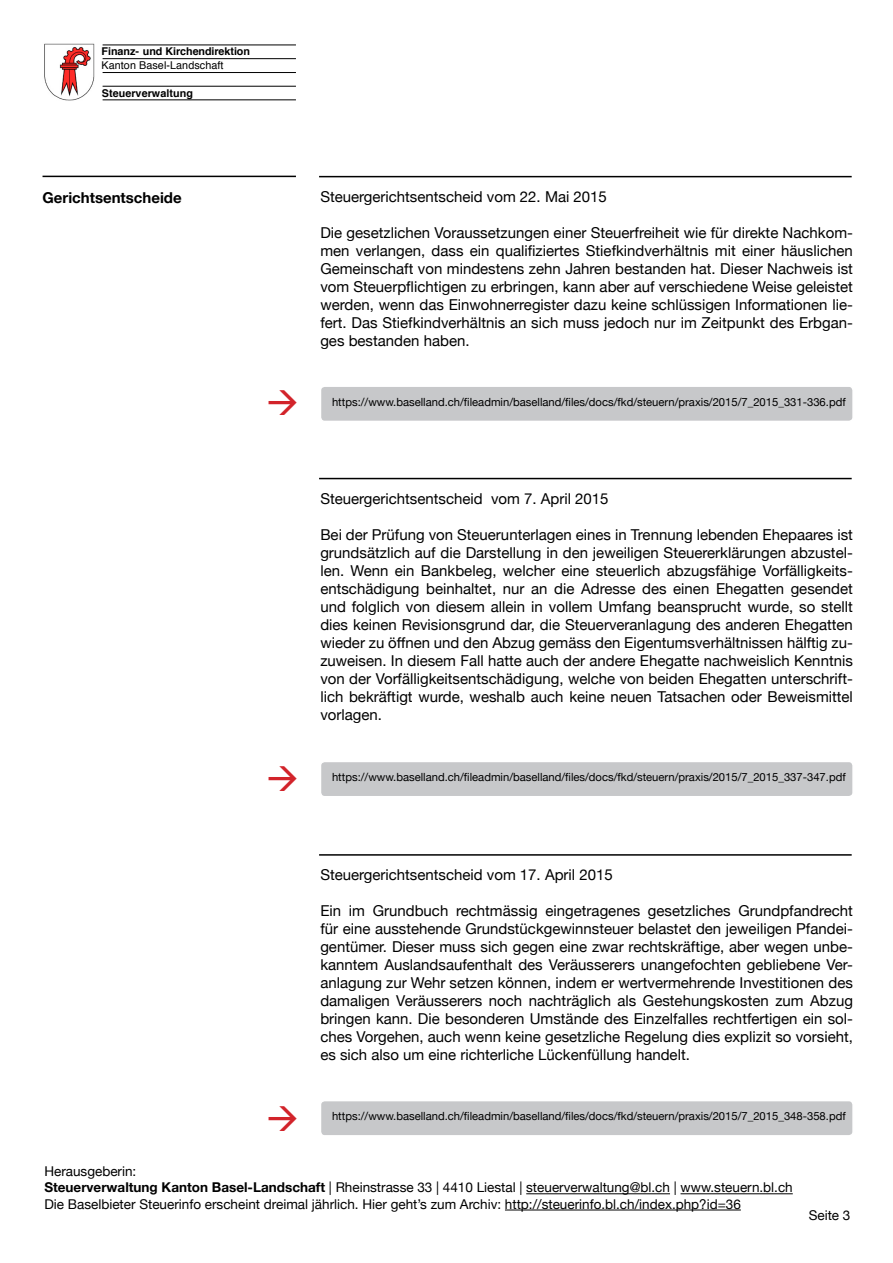
<style>
.page{position:relative;width:893px;height:1263px;background:#fff}
.page>*{position:absolute;margin:0;border:0;box-sizing:border-box;transform-origin:0 0}
.t1{font:15px/18px "Helvetica Neue";color:#000;text-align:justify}
.t2{font:700 15px "Helvetica Neue";color:#000}
.t3{font:13.5px/16.2px "Helvetica Neue";color:#000}
.t4{font:11.25px "Helvetica Neue";color:#000}
.t5{font:700 10.8px "Helvetica";color:#000}
.t6{font:10.8px "Helvetica";letter-spacing:.01em;color:#000}
.s1{color:#d2232a}
.s2{font-weight:700}
</style>
<div class="page">
<img style="left:44px;top:43px;width:51px;height:58px">
<hr style="left:103px;top:100px;width:193px;height:1px;background:#000">
<hr style="left:103px;top:86px;width:193px;height:1px;background:#000">
<hr style="left:103px;top:72px;width:193px;height:1px;background:#000">
<hr style="left:103px;top:58px;width:193px;height:1px;background:#000">
<hr style="left:103px;top:45px;width:193px;height:1px;background:#000">
<hr style="left:319px;top:176px;width:533px;height:1px;background:#000">
<div style="left:320px;top:386px;width:533px;height:35px;background:#c7c8ca;border-radius:4px"></div>
<div style="left:320px;top:385px;width:534px;height:37px;border:2px solid #fff;border-radius:4px"></div>
<hr style="left:319px;top:478px;width:533px;height:1px;background:#000">
<hr style="left:43px;top:176px;width:253px;height:1px;background:#000">
<div style="left:320px;top:761px;width:533px;height:36px;background:#c7c8ca;border-radius:4px"></div>
<div style="left:320px;top:761px;width:534px;height:36px;border:2px solid #fff;border-radius:4px"></div>
<hr style="left:319px;top:854px;width:533px;height:2px;background:#000">
<div style="left:320px;top:1100px;width:533px;height:36px;background:#c7c8ca;border-radius:4px"></div>
<div style="left:320px;top:1100px;width:534px;height:36px;border:2px solid #fff;border-radius:4px"></div>
<hr style="left:526px;top:1193px;width:144px;height:1px;background:#000">
<hr style="left:680px;top:1193px;width:113px;height:1px;background:#000">
<hr style="left:505px;top:1210px;width:236px;height:1px;background:#000">
<p class="t5" style="left:101px;top:43px;width:150px">Finanz- und Kirchendirektion</p>
<p class="t6" style="left:101px;top:57px;width:124px">Kanton Basel-Landschaft</p>
<p class="t5" style="left:102px;top:84px;width:93px">Steuerverwaltung</p>
<p class="t2" style="left:43px;top:186px;width:141px">Gerichtsentscheide</p>
<p class="t1" style="left:320px;top:188px;width:288px">Steuergerichtsentscheid vom 22. Mai 2015</p>
<p class="t1" style="left:320px;top:224px;width:534px">Die gesetzlichen Voraussetzungen einer Steuerfreiheit wie für direkte Nachkom&shy;men verlangen, dass ein qualifiziertes Stiefkindverhältnis mit einer häuslichen Gemeinschaft von mindestens zehn Jahren bestanden hat. Dieser Nachweis ist vom Steuerpflichtigen zu erbringen, kann aber auf verschiedene Weise geleistet werden, wenn das Einwohnerregister dazu keine schlüssigen Informationen lie&shy;fert. Das Stiefkindverhältnis an sich muss jedoch nur im Zeitpunkt des Erbgan&shy;ges bestanden haben.</p>
<p class="t4" style="left:266px;top:394px;width:581px"><span class="s1">→</span> https://www.baselland.ch/fileadmin/baselland/files/docs/fkd/steuern/praxis/2015/7_2015_331-336.pdf</p>
<p class="t1" style="left:320px;top:490px;width:290px">Steuergerichtsentscheid vom 7. April 2015</p>
<p class="t1" style="left:320px;top:526px;width:534px">Bei der Prüfung von Steuerunterlagen eines in Trennung lebenden Ehepaares ist grundsätzlich auf die Darstellung in den jeweiligen Steuererklärungen abzustel&shy;len. Wenn ein Bankbeleg, welcher eine steuerlich abzugsfähige Vorfälligkeits&shy;entschädigung beinhaltet, nur an die Adresse des einen Ehegatten gesendet und folglich von diesem allein in vollem Umfang beansprucht wurde, so stellt dies keinen Revisionsgrund dar, die Steuerveranlagung des anderen Ehegatten wieder zu öffnen und den Abzug gemäss den Eigentumsverhältnissen hälftig zu&shy;zuweisen. In diesem Fall hatte auch der andere Ehegatte nachweislich Kenntnis von der Vorfälligkeitsentschädigung, welche von beiden Ehegatten unterschrift&shy;lich bekräftigt wurde, weshalb auch keine neuen Tatsachen oder Beweismittel vorlagen.</p>
<p class="t4" style="left:266px;top:769px;width:581px"><span class="s1">→</span> https://www.baselland.ch/fileadmin/baselland/files/docs/fkd/steuern/praxis/2015/7_2015_337-347.pdf</p>
<p class="t1" style="left:320px;top:867px;width:294px">Steuergerichtsentscheid vom 17. April 2015</p>
<p class="t1" style="left:320px;top:903px;width:534px">Ein im Grundbuch rechtmässig eingetragenes gesetzliches Grundpfandrecht für eine ausstehende Grundstückgewinnsteuer belastet den jeweiligen Pfandei&shy;gentümer. Dieser muss sich gegen eine zwar rechtskräftige, aber wegen unbe&shy;kanntem Auslandsaufenthalt des Veräusserers unangefochten gebliebene Ver&shy;anlagung zur Wehr setzen können, indem er wertvermehrende Investitionen des damaligen Veräusserers noch nachträglich als Gestehungskosten zum Abzug bringen kann. Die besonderen Umstände des Einzelfalles rechtfertigen ein sol&shy;ches Vorgehen, auch wenn keine gesetzliche Regelung dies explizit so vorsieht, es sich also um eine richterliche Lückenfüllung handelt.</p>
<p class="t4" style="left:266px;top:1108px;width:581px"><span class="s1">→</span> https://www.baselland.ch/fileadmin/baselland/files/docs/fkd/steuern/praxis/2015/7_2015_348-358.pdf</p>
<p class="t3" style="left:44px;top:1164px;width:750px">Herausgeberin:<br><span class="s2">Steuerverwaltung Kanton Basel-Landschaft</span> | Rheinstrasse 33 | 4410 Liestal | steuerverwaltung@bl.ch | www.steuern.bl.ch<br>Die Baselbieter Steuerinfo erscheint dreimal jährlich. Hier geht’s zum Archiv: http://steuerinfo.bl.ch/index.php?id=36</p>
<p class="t3" style="left:809px;top:1207px;width:43px">Seite 3</p>
</div>
